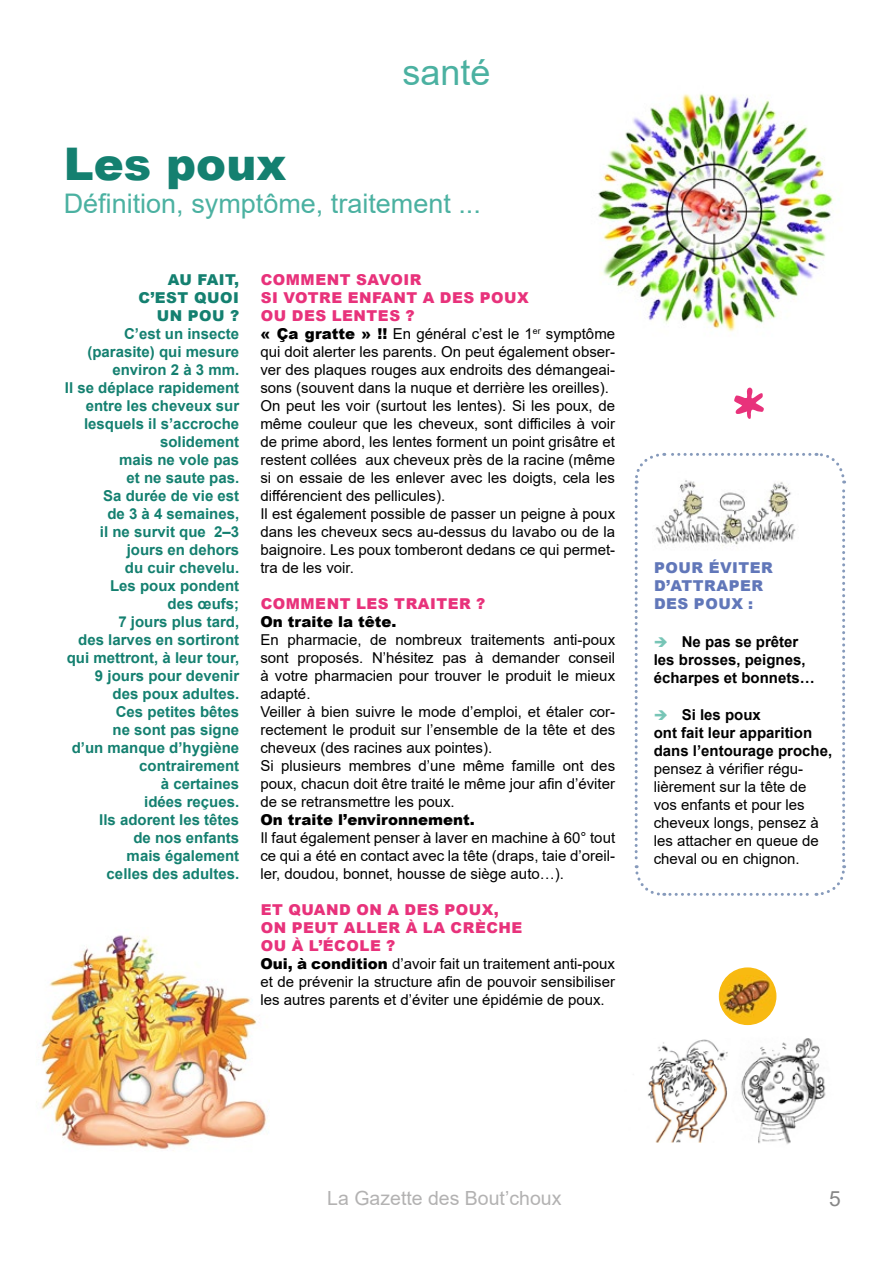
<style>
.page{position:relative;width:893px;height:1263px;background:#fff}
.page>*{position:absolute;margin:0;border:0;box-sizing:border-box;transform-origin:0 0}
.t1{font:900 45px "Arial";color:#148070}
.t2{font:36px "Arial";color:#4bb1a1}
.t3{font:27px "Arial";color:#4bb1a1}
.t4{font:21px "Arial";color:#878787}
.t5{font:19.5px "Arial";color:#b3b2b2}
.t6{font:15px/18px "Arial";color:#000}
.t7{font:700 15px/18px "Arial";color:#148070;text-align:right}
.t8{font:700 15px/18px "Arial";color:#000}
.t9{font:900 15px "Arial";color:#000}
.t10{font:900 15px/18px "Arial";letter-spacing:.035em;color:#6177b9}
.t11{font:900 15px/18px "Arial";letter-spacing:.035em;color:#148070;text-align:right}
.t12{font:900 15px "Arial";letter-spacing:.035em;color:#e8327b}
.s1{font-weight:900;color:#e8327b}
.s2{font-weight:900}
.s3{color:#77c5b6}
</style>
<div class="page">
<svg style="left:634px;top:452px;width:212px;height:444px"></svg>
<img style="left:598px;top:94px;width:236px;height:238px">
<img style="left:41px;top:935px;width:229px;height:216px">
<img style="left:648px;top:1039px;width:80px;height:104px">
<img style="left:652px;top:463px;width:148px;height:94px">
<img style="left:741px;top:1038px;width:85px;height:106px">
<div style="left:720px;top:968px;width:56px;height:56px;background:#f8ba11;border-radius:50%"></div>
<img style="left:720px;top:975px;width:56px;height:42px">
<div style="left:719px;top:967px;width:57px;height:58px;border:2px solid #f8ba11;border-radius:50%"></div>
<h2 class="t2" style="left:402px;top:47px;width:90px">santé</h2>
<h1 class="t1" style="left:64px;top:132px;width:224px">Les poux</h1>
<h3 class="t3" style="left:64px;top:185px;width:419px">Définition, symptôme, traitement ...</h3>
<p class="t11" style="left:139px;top:270px;width:102px">AU FAIT,<br>C’EST QUOI<br>UN POU ?</p>
<p class="t7" style="left:65px;top:325px;width:176px">C’est un insecte (parasite) qui mesure environ 2 à 3 mm.<br>Il se déplace rapidement entre les cheveux sur lesquels il s’accroche solidement<br>mais ne vole pas<br>et ne saute pas.<br>Sa durée de vie est<br>de 3 à 4 semaines,<br>il ne survit que 2–3 jours en dehors<br>du cuir chevelu.<br>Les poux pondent<br>des œufs;<br>7 jours plus tard,<br>des larves en sortiront qui mettront, à leur tour,<br>9 jours pour devenir<br>des poux adultes.<br>Ces petites bêtes<br>ne sont pas signe<br>d’un manque d’hygiène contrairement<br>à certaines<br>idées reçues.<br>Ils adorent les têtes<br>de nos enfants<br>mais également<br>celles des adultes.</p>
<p class="t6" style="left:260px;top:271px;width:356px"><span class="s1">COMMENT SAVOIR<br>SI VOTRE ENFANT A DES POUX<br>OU DES LENTES ?<br></span><span class="s2">« Ça gratte » !!</span> En général c’est le 1<sup>er</sup> symptôme qui doit alerter les parents. On peut également obser&shy;ver des plaques rouges aux endroits des démangeai&shy;sons (souvent dans la nuque et derrière les oreilles).<br>On peut les voir (surtout les lentes). Si les poux, de même couleur que les cheveux, sont difficiles à voir de prime abord, les lentes forment un point grisâtre et restent collées aux cheveux près de la racine (même si on essaie de les enlever avec les doigts, cela les différencient des pellicules).<br>Il est également possible de passer un peigne à poux dans les cheveux secs au-dessus du lavabo ou de la baignoire. Les poux tomberont dedans ce qui permet&shy;tra de les voir.</p>
<p class="t12" style="left:261px;top:593px;width:226px">COMMENT LES TRAITER ?</p>
<p class="t9" style="left:260px;top:611px;width:138px">On traite la tête.</p>
<p class="t6" style="left:260px;top:631px;width:356px">En pharmacie, de nombreux traitements anti-poux sont proposés. N’hésitez pas à demander conseil à votre pharmacien pour trouver le produit le mieux adapté.<br>Veiller à bien suivre le mode d’emploi, et étaler cor&shy;rectement le produit sur l’ensemble de la tête et des cheveux (des racines aux pointes).<br>Si plusieurs membres d’une même famille ont des poux, chacun doit être traité le même jour afin d’éviter de se retransmettre les poux.</p>
<p class="t9" style="left:260px;top:809px;width:216px">On traite l’environnement.</p>
<p class="t6" style="left:260px;top:829px;width:356px;text-align:justify">Il faut également penser à laver en machine à 60° tout ce qui a été en contact avec la tête (draps, taie d’oreil&shy;ler, doudou, bonnet, housse de siège auto…).</p>
<p class="t6" style="left:260px;top:901px;width:356px"><span class="s1">ET QUAND ON A DES POUX,<br>ON PEUT ALLER À LA CRÈCHE<br>OU À L’ÉCOLE ?<br></span><span class="s2">Oui, à condition</span> d’avoir fait un traitement anti-poux et de prévenir la structure afin de pouvoir sensibiliser les autres parents et d’éviter une épidémie de poux.</p>
<p class="t10" style="left:654px;top:558px;width:120px">POUR ÉVITER<br>D’ATTRAPER<br>DES POUX :</p>
<p class="t8" style="left:654px;top:632px;width:162px"><span class="s3">➔</span> Ne pas se prêter les brosses, peignes, écharpes et bonnets…</p>
<p class="t8" style="left:654px;top:706px;width:180px"><span class="s3">➔</span> Si les poux<br>ont fait leur apparition dans l’entourage proche,</p>
<p class="t6" style="left:654px;top:760px;width:167px">pensez à vérifier régu&shy;lièrement sur la tête de vos enfants et pour les cheveux longs, pensez à les attacher en queue de cheval ou en chignon.</p>
<h3 class="t5" style="left:327px;top:1184px;width:236px">La Gazette des Bout’choux</h3>
<h3 class="t4" style="left:829px;top:1184px;width:13px">5</h3>
</div>
